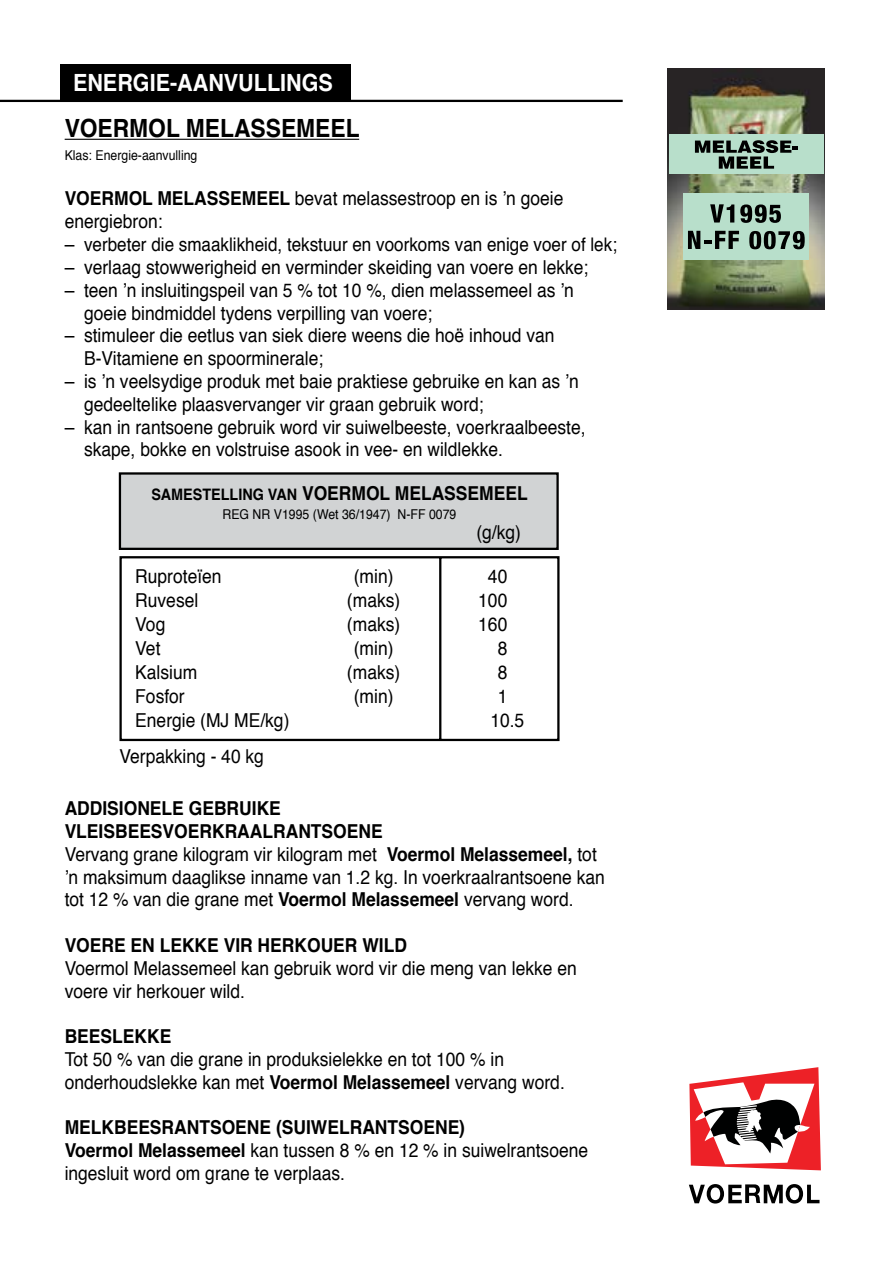
<style>
.page{position:relative;width:893px;height:1263px;background:#fff}
.page>*{position:absolute;margin:0;border:0;box-sizing:border-box;transform-origin:0 0}
.t1{font:700 25.05px "Helvetica";color:#000;scale:.91 1}
.t2{font:700 23.7px "Helvetica";color:#fff;scale:.91 1}
.t3{font:19.2px/22.8px "Helvetica";color:#000;scale:.91 1}
.t4{font:700 19.2px "Helvetica";color:#000;scale:.91 1}
.t5{font:18.75px "Helvetica";color:#000;scale:.91 1}
.t6{font:13.5px "Helvetica";color:#000;scale:.91 1}
.s1{font-weight:700}
.s2{font-size:19.2px}
.s3{font-size:15.75px}
</style>
<div class="page">
<svg style="left:689px;top:1067px;width:132px;height:136px"></svg>
<img style="left:667px;top:68px;width:158px;height:241px">
<div style="left:683px;top:193px;width:126px;height:67px;background:#b8dfcb"></div>
<svg style="left:688px;top:231px;width:51px;height:18px"></svg>
<svg style="left:749px;top:231px;width:56px;height:18px"></svg>
<svg style="left:710px;top:204px;width:24px;height:19px"></svg>
<svg style="left:740px;top:204px;width:41px;height:19px"></svg>
<div style="left:669px;top:134px;width:154px;height:39px;background:#b8dfcb"></div>
<svg style="left:695px;top:140px;width:103px;height:29px"></svg>
<hr style="left:65px;top:139px;width:294px;height:1px;background:#000">
<svg style="left:119px;top:556px;width:441px;height:186px"></svg>
<div style="left:120px;top:473px;width:438px;height:76px;background:#d1d3d4"></div>
<div style="left:119px;top:472px;width:440px;height:78px;border:2px solid #000"></div>
<hr style="left:0;top:100px;width:623px;height:2px;background:#000">
<div style="left:60px;top:65px;width:290px;height:37px;background:#000"></div>
<p class="t2" style="left:73px;top:64px;width:287px">ENERGIE-AANVULLINGS</p>
<h1 class="t1" style="left:65px;top:108px;width:326px">VOERMOL MELASSEMEEL</h1>
<p class="t6" style="left:65px;top:145px;width:147px">Klas: Energie-aanvulling</p>
<p class="t3" style="left:65px;top:188px;width:550px"><span class="s1">VOERMOL MELASSEMEEL</span> bevat melassestroop en is ’n goeie energiebron:</p>
<p class="t5" style="left:65px;top:230px;width:608px"><span class="s2">–</span> verbeter die smaaklikheid, tekstuur en voorkoms van enige voer of lek;</p>
<p class="t3" style="left:65px;top:256px;width:577px">– verlaag stowwerigheid en verminder skeiding van voere en lekke;</p>
<p class="t3" style="left:84px;top:279px;width:540px;text-indent:-19px">– teen ’n insluitingspeil van 5 % tot 10 %, dien melassemeel as ’n goeie bindmiddel tydens verpilling van voere;</p>
<p class="t3" style="left:84px;top:325px;width:518px;text-indent:-19px">– stimuleer die eetlus van siek diere weens die hoë inhoud van<br>B-Vitamiene en spoorminerale;</p>
<p class="t3" style="left:84px;top:370px;width:545px;text-indent:-19px">– is ’n veelsydige produk met baie praktiese gebruike en kan as ’n gedeeltelike plaasvervanger vir graan gebruik word;</p>
<p class="t3" style="left:84px;top:416px;width:553px;text-indent:-19px">– kan in rantsoene gebruik word vir suiwelbeeste, voerkraalbeeste, skape, bokke en volstruise asook in vee- en wildlekke.</p>
<p class="t4" style="left:151px;top:478px;width:415px"><span class="s3">SAMESTELLING VAN</span> VOERMOL MELASSEMEEL</p>
<p class="t6" style="left:223px;top:503px;width:259px">REG NR V1995 (Wet 36/1947) N-FF 0079</p>
<p class="t3" style="left:476px;top:521px;width:51px">(g/kg)</p>
<p class="t3" style="left:135px;top:566px;width:96px">Ruproteïen</p>
<p class="t3" style="left:354px;top:566px;width:45px">(min)</p>
<p class="t3" style="left:488px;top:566px;width:23px">40</p>
<p class="t3" style="left:135px;top:590px;width:71px">Ruvesel</p>
<p class="t3" style="left:347px;top:590px;width:60px">(maks)</p>
<p class="t3" style="left:478px;top:590px;width:33px">100</p>
<p class="t3" style="left:135px;top:613px;width:35px">Vog</p>
<p class="t3" style="left:347px;top:613px;width:60px">(maks)</p>
<p class="t3" style="left:478px;top:613px;width:33px">160</p>
<p class="t3" style="left:135px;top:637px;width:29px">Vet</p>
<p class="t3" style="left:354px;top:637px;width:45px">(min)</p>
<p class="t3" style="left:498px;top:637px;width:12px">8</p>
<p class="t3" style="left:135px;top:661px;width:70px">Kalsium</p>
<p class="t3" style="left:347px;top:661px;width:60px">(maks)</p>
<p class="t3" style="left:498px;top:661px;width:12px">8</p>
<p class="t3" style="left:135px;top:685px;width:56px">Fosfor</p>
<p class="t3" style="left:354px;top:685px;width:45px">(min)</p>
<p class="t3" style="left:498px;top:685px;width:12px">1</p>
<p class="t3" style="left:135px;top:709px;width:171px">Energie (MJ ME/kg)</p>
<p class="t3" style="left:490px;top:709px;width:39px">10.5</p>
<p class="t3" style="left:119px;top:745px;width:160px">Verpakking - 40 kg</p>
<p class="t3" style="left:65px;top:797px;width:595px"><span class="s1">ADDISIONELE GEBRUIKE<br>VLEISBEESVOERKRAALRANTSOENE<br></span>Vervang grane kilogram vir kilogram met <span class="s1">Voermol Melassemeel,</span> tot ’n maksimum daaglikse inname van 1.2 kg. In voerkraalrantsoene kan tot 12 % van die grane met <span class="s1">Voermol Melassemeel</span> vervang word.</p>
<p class="t4" style="left:65px;top:930px;width:378px">VOERE EN LEKKE VIR HERKOUER WILD</p>
<p class="t3" style="left:65px;top:957px;width:564px">Voermol Melassemeel kan gebruik word vir die meng van lekke en voere vir herkouer wild.</p>
<p class="t4" style="left:65px;top:1021px;width:119px">BEESLEKKE</p>
<p class="t3" style="left:65px;top:1048px;width:551px">Tot 50 % van die grane in produksielekke en tot 100 % in onderhoudslekke kan met <span class="s1">Voermol Melassemeel</span> vervang word.</p>
<p class="t3" style="left:65px;top:1117px;width:577px"><span class="s1">MELKBEESRANTSOENE (SUIWELRANTSOENE)<br>Voermol Melassemeel</span> kan tussen 8 % en 12 % in suiwelrantsoene ingesluit word om grane te verplaas.</p>
</div>
